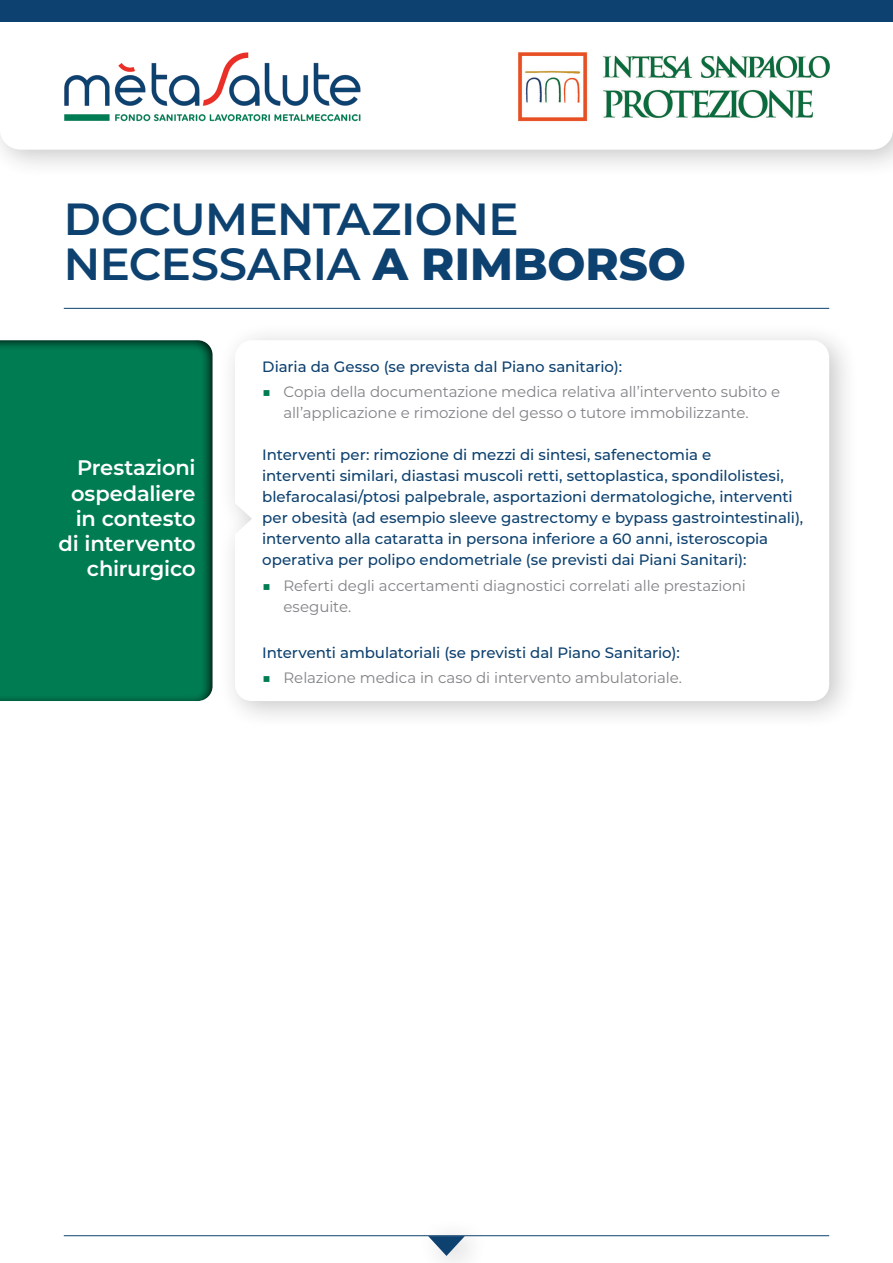
<style>
.page{position:relative;width:893px;height:1263px;background:#fff}
.page>*{position:absolute;margin:0;border:0;box-sizing:border-box;transform-origin:0 0}
.t1{font:600 45px/45px "Montserrat";letter-spacing:-.01em;color:#0d416f}
.t2{font:600 21px/25.2px "Montserrat";letter-spacing:-.015em;color:#fff;text-align:right}
.t3{font:500 15px/21px "Montserrat";letter-spacing:-.005em;color:#0d416f}
.t4{font:15px/21px "Montserrat";letter-spacing:-.005em;color:#808285}
.s1{font-weight:800}
.s2{font-weight:600;color:#007c53}
</style>
<div class="page">
<div style="left:0;top:0;width:893px;height:179px;background:#231f20;opacity:.25"></div>
<svg style="left:0;top:21px;width:893px;height:129px"></svg>
<img style="left:501px;top:34px;width:346px;height:105px">
<img style="left:55px;top:44px;width:314px;height:88px">
<div style="left:0;top:0;width:893px;height:21px;background:#0d416f"></div>
<hr style="left:64px;top:308px;width:765px;height:1px;background:#0d416f">
<hr style="left:64px;top:1235px;width:765px;height:1px;background:#0d416f">
<div style="left:415px;top:1217px;width:76px;height:46px;background:#fdfdfd"></div>
<svg style="left:428px;top:1236px;width:37px;height:20px"></svg>
<div style="left:218px;top:321px;width:642px;height:409px;background:#231f20;opacity:.25"></div>
<svg style="left:235px;top:340px;width:594px;height:361px"></svg>
<div style="left:0;top:337px;width:215px;height:365px;background:#231f20;opacity:.96"></div>
<h1 class="t1" style="left:64px;top:194px;width:624px">DOCUMENTAZIONE<br>NECESSARIA <span class="s1">A RIMBORSO</span></h1>
<h2 class="t2" style="left:59px;top:454px;width:138px">Prestazioni ospedaliere in contesto di intervento chirurgico</h2>
<p class="t3" style="left:262px;top:356px;width:361px">Diaria da Gesso (se prevista dal Piano sanitario):</p>
<p class="t4" style="left:283px;top:381px;width:498px;text-indent:-21px"><span class="s2">■</span> Copia della documentazione medica relativa all’intervento subito e all’applicazione e rimozione del gesso o tutore immobilizzante.</p>
<p class="t3" style="left:262px;top:444px;width:543px">Interventi per: rimozione di mezzi di sintesi, safenectomia e<br>interventi similari, diastasi muscoli retti, settoplastica, spondilolistesi, blefarocalasi/ptosi palpebrale, asportazioni dermatologiche, interventi per obesità (ad esempio sleeve gastrectomy e bypass gastrointestinali), intervento alla cataratta in persona inferiore a 60 anni, isteroscopia operativa per polipo endometriale (se previsti dai Piani Sanitari):</p>
<p class="t4" style="left:283px;top:574px;width:464px;text-indent:-21px"><span class="s2">■</span> Referti degli accertamenti diagnostici correlati alle prestazioni eseguite.</p>
<p class="t3" style="left:262px;top:641px;width:419px">Interventi ambulatoriali (se previsti dal Piano Sanitario):</p>
<p class="t4" style="left:262px;top:667px;width:421px"><span class="s2">■</span> Relazione medica in caso di intervento ambulatoriale.</p>
</div>
